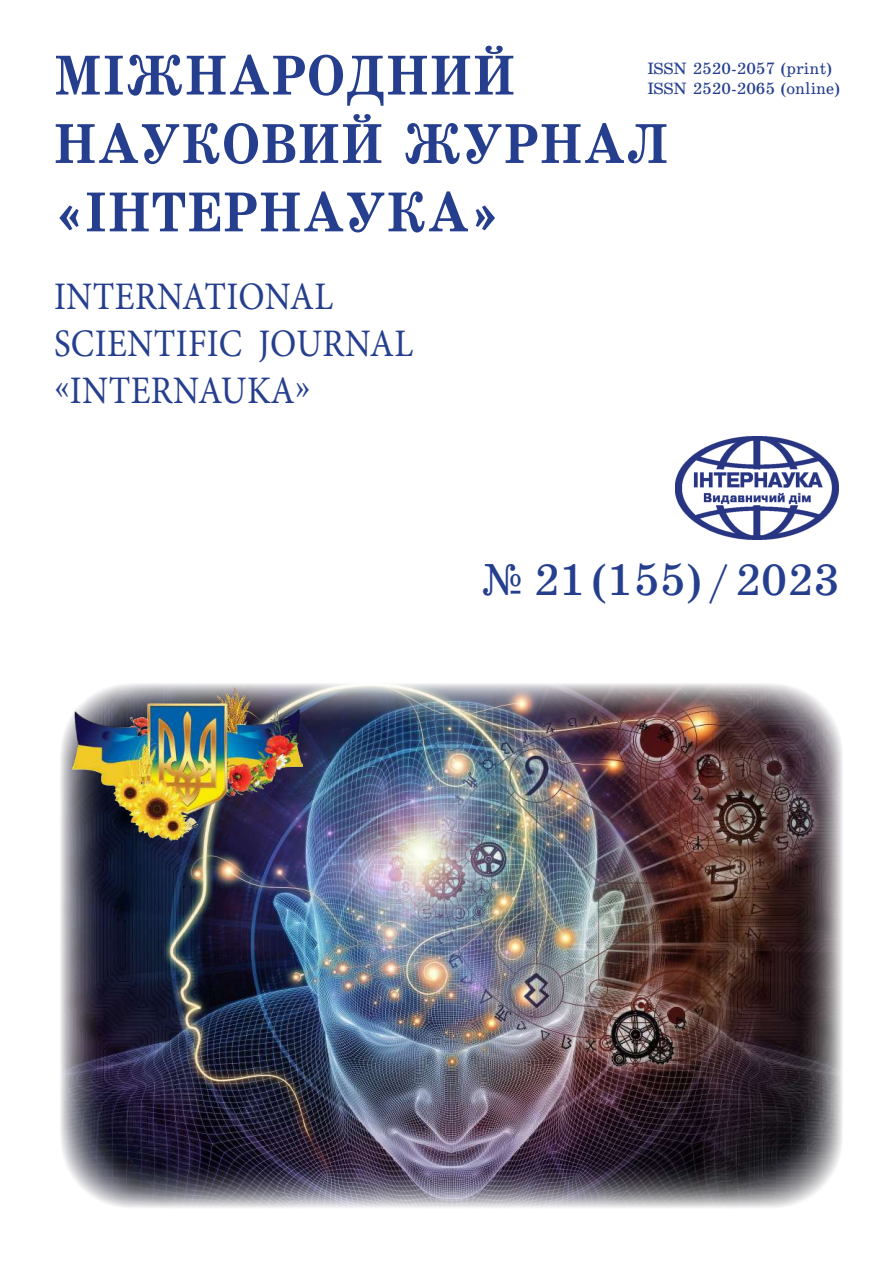
<style>
.page{position:relative;width:893px;height:1263px;background:#fff}
.page>*{position:absolute;margin:0;border:0;box-sizing:border-box;transform-origin:0 0}
.t1{font:700 57px/68.4px "Ukrainian School";letter-spacing:.025em;color:#253f8e;scale:.9 1}
.t2{font:45px "Ukrainian School";color:#253f8e;scale:.85 1}
.t3{font:39px/46.8px "Minion Pro";letter-spacing:.01em;color:#253f8e;scale:.9 1}
.t4{font:16.5px/19.8px "Ukrainian School";color:#253f8e}
</style>
<div class="page">
<img style="left:60px;top:683px;width:783px;height:525px">
<img style="left:675px;top:437px;width:164px;height:102px">
<img style="left:72px;top:687px;width:230px;height:156px">
<h1 class="t1" style="left:54px;top:42px;width:684px">МІЖНАРОДНИЙ<br>НАУКОВИЙ ЖУРНАЛ «ІНТЕРНАУКА»</h1>
<p class="t4" style="left:647px;top:59px;width:194px">ISSN 2520-2057 (print)<br>ISSN 2520-2065 (online)</p>
<p class="t3" style="left:54px;top:273px;width:401px">INTERNATIONAL<br>SCIENTIFIC JOURNAL «INTERNAUKA»</p>
<p class="t2" style="left:482px;top:555px;width:422px">№ 21(155) /2023</p>
</div>
